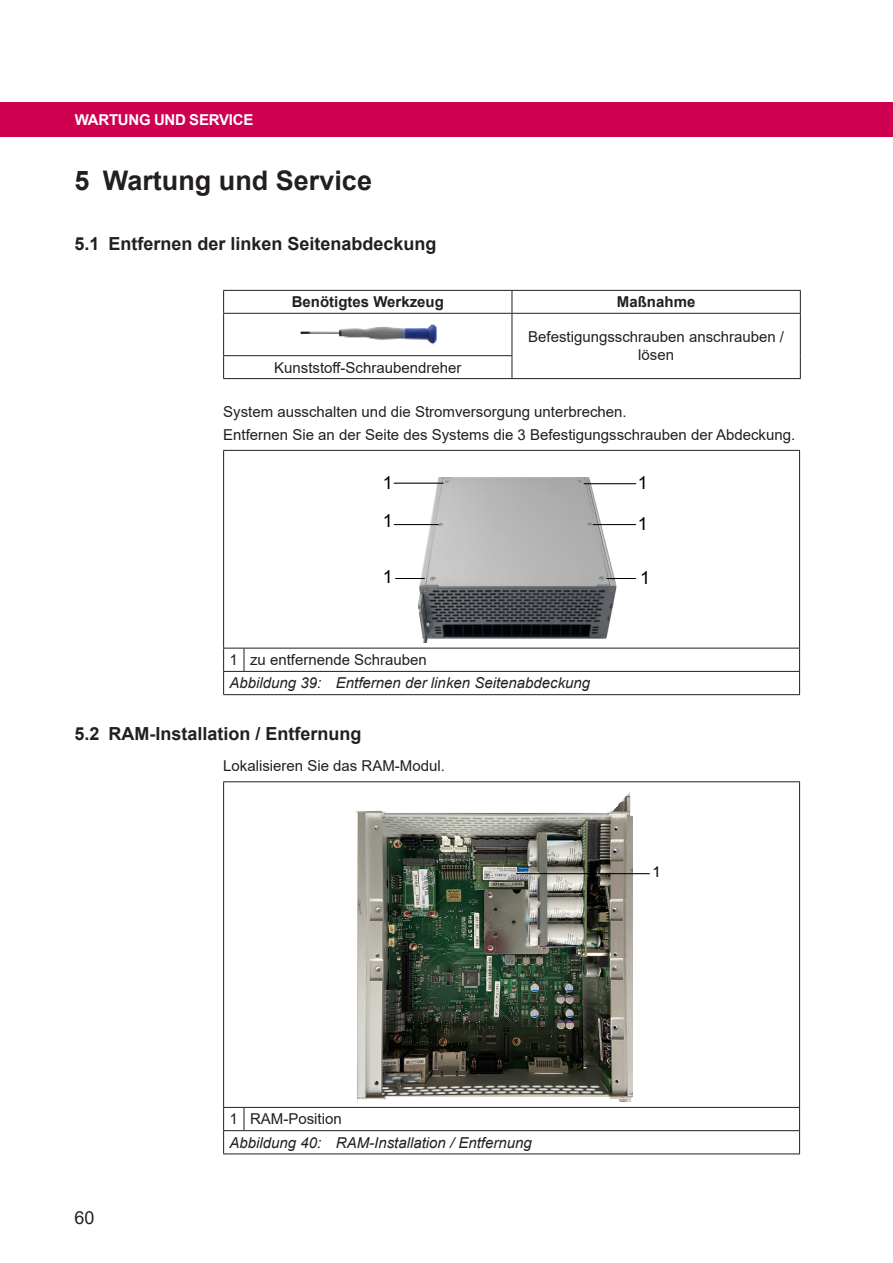
<style>
.page{position:relative;width:893px;height:1263px;background:#fff}
.page>*{position:absolute;margin:0;border:0;box-sizing:border-box;transform-origin:0 0}
.t1{font:700 27px "Arial";color:#231f20}
.t2{font:700 18px "Arial";color:#231f20}
.t3{font:18px/37.7px "Arial";color:#000}
.t4{font:18px "Arial";color:#231f20}
.txt_10p_normal{font:15px "Arial";color:#231f20}
.txt_10p_normal_no_ta{font:15px/18px "Arial";color:#231f20;text-align:center}
.t5{font:italic 15px "Arial";color:#231f20}
.txt_10p_normal_no_ta-2{font:700 15px "Arial";color:#231f20}
.t6{font:700 15px "Arial";letter-spacing:-.015em;color:#fff}
.t7{font:15px "Arial";color:#000}
</style>
<div class="page">
<div style="left:0;top:102px;width:893px;height:34px;background:#ce004f"></div>
<hr style="left:223px;top:290px;width:289px;height:1px;background:#231f20">
<svg style="left:223px;top:291px;width:1px;height:22px"></svg>
<hr style="left:512px;top:290px;width:289px;height:1px;background:#231f20">
<svg style="left:512px;top:291px;width:1px;height:22px"></svg>
<svg style="left:800px;top:291px;width:1px;height:22px"></svg>
<hr style="left:223px;top:313px;width:289px;height:1px;background:#231f20">
<hr style="left:223px;top:314px;width:1px;height:41px;background:#231f20">
<hr style="left:512px;top:313px;width:289px;height:1px;background:#231f20">
<hr style="left:512px;top:314px;width:1px;height:41px;background:#231f20">
<hr style="left:800px;top:314px;width:1px;height:42px;background:#231f20">
<hr style="left:223px;top:355px;width:289px;height:1px;background:#231f20">
<svg style="left:223px;top:356px;width:1px;height:22px"></svg>
<svg style="left:512px;top:356px;width:1px;height:22px"></svg>
<svg style="left:800px;top:356px;width:1px;height:22px"></svg>
<hr style="left:223px;top:378px;width:289px;height:1px;background:#231f20">
<hr style="left:512px;top:378px;width:289px;height:1px;background:#231f20">
<img style="left:300px;top:324px;width:137px;height:21px">
<svg style="left:223px;top:450px;width:21px;height:1px"></svg>
<hr style="left:223px;top:451px;width:1px;height:197px;background:#231f20">
<hr style="left:244px;top:450px;width:556px;height:1px;background:#231f20">
<hr style="left:799px;top:451px;width:1px;height:197px;background:#231f20">
<hr style="left:244px;top:648px;width:556px;height:1px;background:#231f20">
<hr style="left:244px;top:671px;width:556px;height:1px;background:#231f20">
<svg style="left:799px;top:648px;width:1px;height:46px"></svg>
<svg style="left:223px;top:648px;width:22px;height:47px"></svg>
<hr style="left:244px;top:694px;width:556px;height:1px;background:#231f20">
<img style="left:417px;top:477px;width:201px;height:165px">
<hr style="left:394px;top:483px;width:49px;height:1px;background:#000">
<hr style="left:394px;top:524px;width:45px;height:1px;background:#000">
<hr style="left:395px;top:578px;width:30px;height:1px;background:#000">
<hr style="left:584px;top:483px;width:52px;height:1px;background:#000">
<hr style="left:593px;top:524px;width:43px;height:1px;background:#000">
<svg style="left:607px;top:578px;width:29px;height:1px"></svg>
<svg style="left:223px;top:781px;width:21px;height:1px"></svg>
<hr style="left:223px;top:782px;width:1px;height:325px;background:#231f20">
<hr style="left:244px;top:781px;width:556px;height:1px;background:#231f20">
<hr style="left:799px;top:782px;width:1px;height:325px;background:#231f20">
<hr style="left:244px;top:1107px;width:556px;height:1px;background:#231f20">
<hr style="left:244px;top:1130px;width:556px;height:1px;background:#231f20">
<svg style="left:799px;top:1108px;width:1px;height:45px"></svg>
<svg style="left:223px;top:1107px;width:22px;height:47px"></svg>
<hr style="left:244px;top:1153px;width:556px;height:1px;background:#231f20">
<img style="left:355px;top:792px;width:278px;height:309px">
<hr style="left:516px;top:873px;width:134px;height:1px;background:#000">
<p class="t6" style="left:75px;top:110px;width:46px">Wartung</p>
<p class="t6" style="left:154px;top:110px;width:12px">und</p>
<p class="t6" style="left:189px;top:110px;width:40px">Service</p>
<p class="t1" style="left:74px;top:161px;width:299px">5 Wartung und Service</p>
<p class="t2" style="left:74px;top:231px;width:364px">5.1 Entfernen der linken Seitenabdeckung</p>
<p class="txt_10p_normal_no_ta-2" style="left:292px;top:291px;width:154px">Benötigtes Werkzeug</p>
<p class="txt_10p_normal_no_ta-2" style="left:617px;top:291px;width:80px">Maßnahme</p>
<p class="txt_10p_normal_no_ta" style="left:528px;top:328px;width:257px">Befestigungsschrauben anschrauben / lösen</p>
<p class="txt_10p_normal_no_ta" style="left:274px;top:358px;width:189px">Kunststoff-Schraubendreher</p>
<p class="txt_10p_normal" style="left:223px;top:402px;width:405px">System ausschalten und die Stromversorgung unterbrechen.</p>
<p class="txt_10p_normal" style="left:223px;top:424px;width:574px">Entfernen Sie an der Seite des Systems die 3 Befestigungsschrauben der Abdeckung.</p>
<p class="t3" style="left:383px;top:464px;width:11px">1<br>1</p>
<p class="t3" style="left:638px;top:464px;width:11px">1</p>
<p class="t3" style="left:638px;top:505px;width:11px">1</p>
<p class="t3" style="left:383px;top:558px;width:11px">1</p>
<p class="t3" style="left:640px;top:559px;width:11px">1</p>
<p class="txt_10p_normal_no_ta" style="left:230px;top:651px;width:10px">1</p>
<p class="txt_10p_normal_no_ta" style="left:250px;top:651px;width:178px">zu entfernende Schrauben</p>
<p class="t5" style="left:230px;top:673px;width:362px">Abbildung 39: Entfernen der linken Seitenabdeckung</p>
<p class="t2" style="left:74px;top:721px;width:289px">5.2 RAM-Installation / Entfernung</p>
<p class="txt_10p_normal" style="left:223px;top:755px;width:223px">Lokalisieren Sie das RAM-Modul.</p>
<p class="t7" style="left:653px;top:862px;width:10px">1</p>
<p class="t4" style="left:74px;top:1205px;width:22px">60</p>
<p class="txt_10p_normal_no_ta" style="left:230px;top:1110px;width:10px">1</p>
<p class="txt_10p_normal_no_ta" style="left:250px;top:1110px;width:93px">RAM-Position</p>
<p class="t5" style="left:230px;top:1132px;width:304px">Abbildung 40: RAM-Installation / Entfernung</p>
</div>
